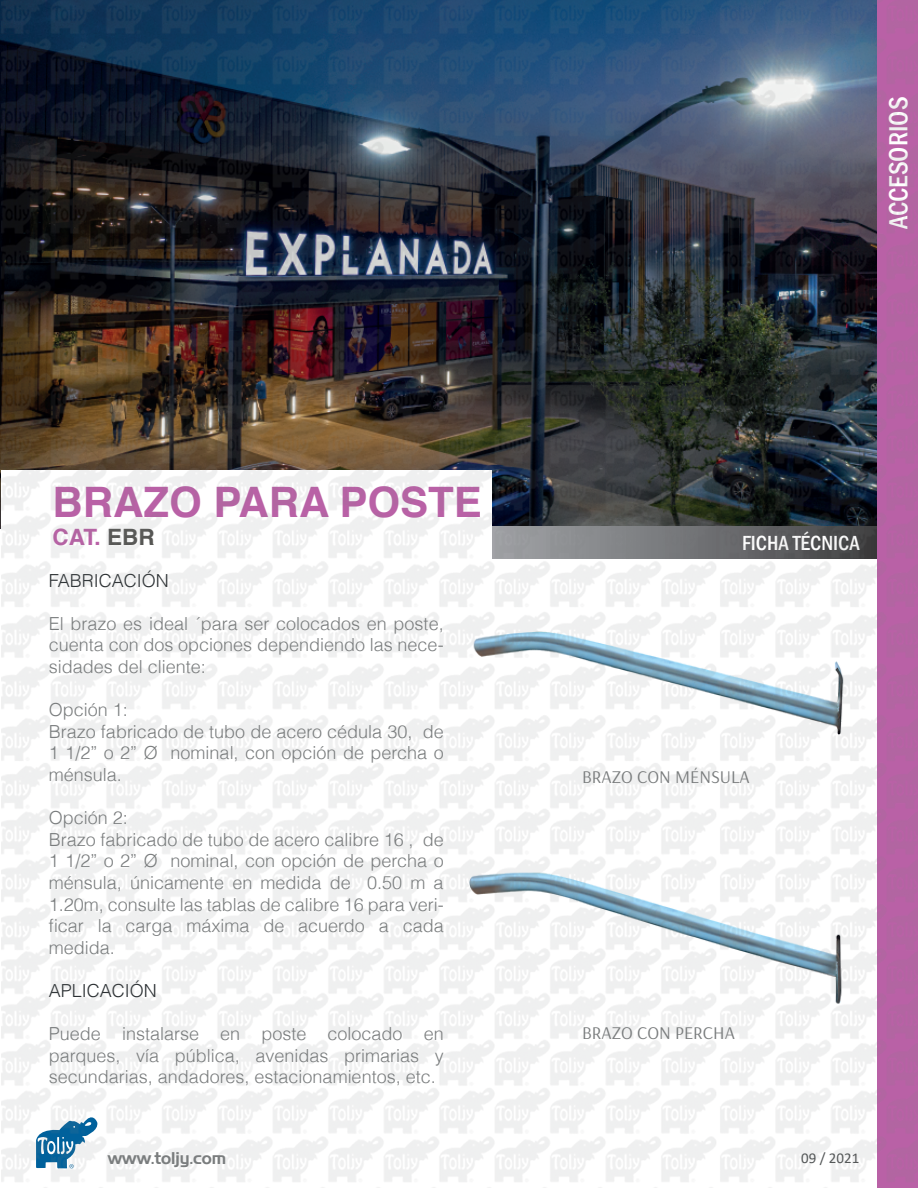
<style>
.page{position:relative;width:918px;height:1188px;background:#fff}
.page>*{position:absolute;margin:0;border:0;box-sizing:border-box;transform-origin:0 0}
.t1{font:700 42px "Helvetica";color:#b961a6}
.t2{font:500 condensed 27px "Franklin Gothic";color:#fff}
.t3{font:700 22.5px "Helvetica";color:#b961a6}
.t4{font:500 condensed 21px "Franklin Gothic";color:#fff}
.t5{font:300 18px/21.6px "Helvetica";color:#797c7d;text-align:justify}
.t6{font:18px "Arsenal";color:#797c7d}
.t7{font:300 18px "Helvetica";color:#2a2f32}
.t8{font:16.5px "Aero";color:#7a7d7e}
.t9{font:15px "Calibri";color:#545758}
.s1{color:#565654}
</style>
<div class="page">
<img style="left:2px;top:0;width:916px;height:1188px">
<h1 class="t1" style="left:52px;top:468px;width:431px">BRAZO PARA POSTE</h1>
<p class="t3" style="left:52px;top:519px;width:104px">CAT. <span class="s1">EBR</span></p>
<p class="t7" style="left:49px;top:566px;width:122px">FABRICACIÓN</p>
<p class="t5" style="left:49px;top:612px;width:396px">El brazo es ideal ´para ser colocados en poste, cuenta con dos opciones dependiendo las nece&shy;sidades del cliente:</p>
<p class="t5" style="left:49px;top:698px;width:396px;text-align:left">Opción 1:<br>Brazo fabricado de tubo de acero cédula 30, de<br>1 1/2” o 2” Ø nominal, con opción de percha o ménsula.</p>
<p class="t5" style="left:49px;top:806px;width:396px;text-align:left">Opción 2:<br>Brazo fabricado de tubo de acero calibre 16 , de 1 1/2” o 2” Ø nominal, con opción de percha o ménsula, únicamente en medida de 0.50 m a 1.20m, consulte las tablas de calibre 16 para veri&shy;ficar la carga máxima de acuerdo a cada medida.</p>
<p class="t7" style="left:49px;top:976px;width:110px">APLICACIÓN</p>
<p class="t5" style="left:49px;top:1022px;width:396px">Puede instalarse en poste colocado en parques, vía pública, avenidas primarias y secundarias, andadores, estacionamientos, etc.</p>
<p class="t8" style="left:108px;top:1148px;width:120px">www.toljy.com</p>
<h2 class="t2" style="left:881px;top:229px;width:134px;rotate:-90deg">ACCESORIOS</h2>
<p class="t4" style="left:742px;top:529px;width:119px">FICHA TÉCNICA</p>
<p class="t6" style="left:582px;top:766px;width:169px">BRAZO CON MÉNSULA</p>
<p class="t6" style="left:582px;top:1022px;width:154px">BRAZO CON PERCHA</p>
<p class="t9" style="left:801px;top:1148px;width:60px">09 / 2021</p>
</div>
